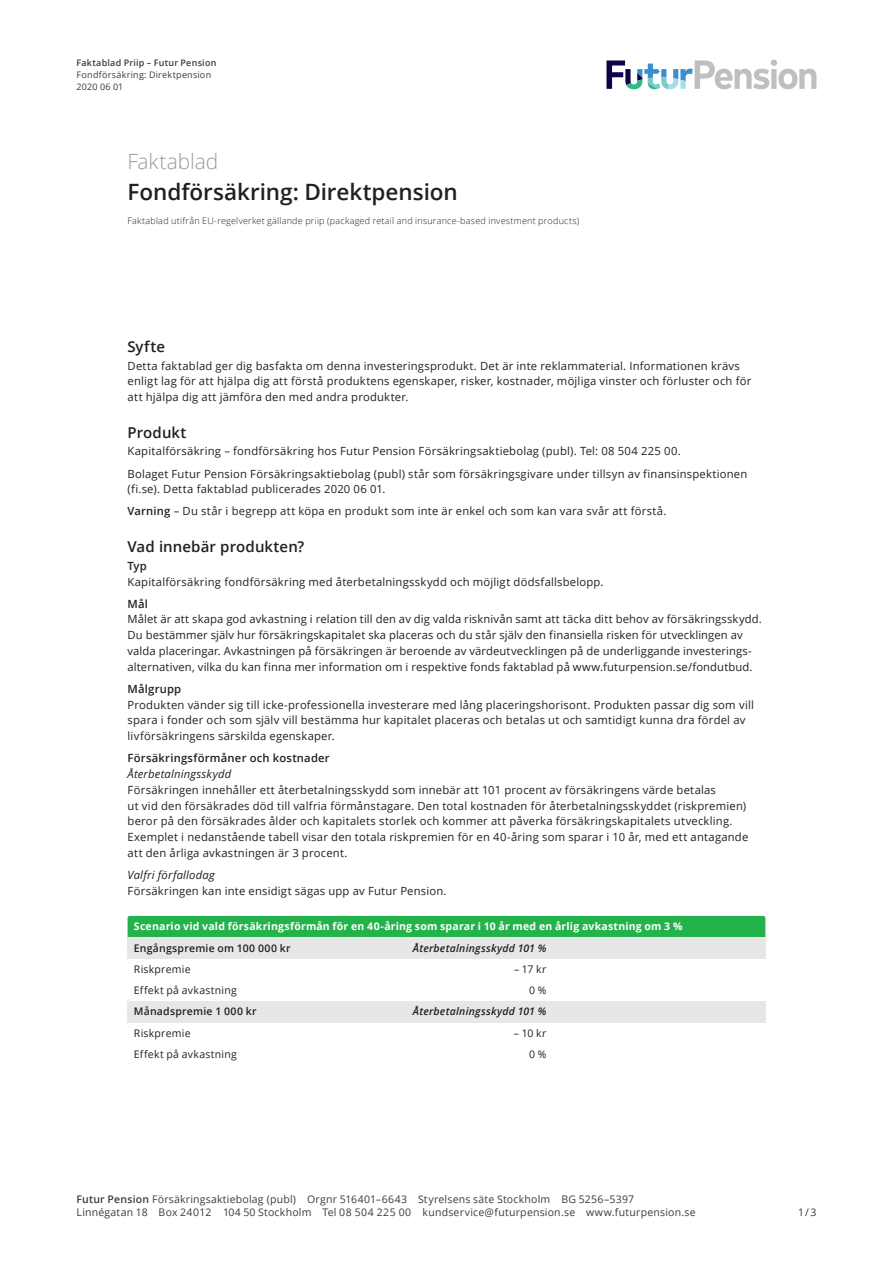
<style>
.page{position:relative;width:893px;height:1263px;background:#fff}
.page>*{position:absolute;margin:0;border:0;box-sizing:border-box;transform-origin:0 0}
.Priip_Titel_Framsida{font:600 22.5px "Open Sans";color:#231f20}
.Priip_Överrubrik_til{font:300 21px "Open Sans";letter-spacing:-.005em;color:#959c9f}
.Priip_Mellanrubrik{font:600 15px "Open Sans";letter-spacing:.005em;color:#231f20}
.Priip_Brödtext{font:11.25px/15.8px "Open Sans";letter-spacing:.015em;color:#231f20}
.Priip_Överrubrik{font:600 11.25px "Open Sans";letter-spacing:.02em;color:#231f20}
.t1{font:10.5px/13.5px "Open Sans";letter-spacing:.02em;color:#383d3d}
.FUT_Tabell_Topp_Cell{font:700 10.5px "Open Sans";letter-spacing:.02em;color:#fff}
.FUT_Tabell_Vit_Cell{font:10.5px "Open Sans";letter-spacing:.02em;color:#231f20}
.FUT_Tabell_Grå_Ljusa{font:italic 600 10.5px "Open Sans";letter-spacing:.02em;color:#231f20}
.FUT_Tabell_Grå_Ljusa-2{font:600 10.5px "Open Sans";letter-spacing:.02em;color:#231f20}
.t2{font:300 9px "Open Sans";letter-spacing:.025em;color:#231f20}
.t3{font:9px/12px "Open Sans";letter-spacing:.025em;color:#383d3d}
.t4{font:600 9px "Open Sans";letter-spacing:.025em;color:#383d3d}
.s1{font-weight:600}
.s2{font-style:italic}
</style>
<div class="page">
<svg style="left:606px;top:60px;width:210px;height:29px"></svg>
<div style="left:128px;top:916px;width:637px;height:21px;background:#23b24b"></div>
<div style="left:128px;top:937px;width:212px;height:21px;background:#e6e7e7"></div>
<div style="left:340px;top:937px;width:213px;height:21px;background:#e6e7e7"></div>
<div style="left:553px;top:937px;width:212px;height:21px;background:#e6e7e7"></div>
<div style="left:128px;top:1001px;width:212px;height:21px;background:#e6e7e7"></div>
<div style="left:340px;top:1001px;width:213px;height:21px;background:#e6e7e7"></div>
<div style="left:553px;top:1001px;width:212px;height:21px;background:#e6e7e7"></div>
<p class="t4" style="left:77px;top:57px;width:141px">Faktablad Priip – Futur Pension</p>
<p class="t3" style="left:77px;top:69px;width:136px">Fondförsäkring: Direktpension<br>2020 06 01</p>
<p class="Priip_Överrubrik_til" style="left:128px;top:147px;width:92px">Faktablad</p>
<p class="Priip_Titel_Framsida" style="left:128px;top:176px;width:332px">Fondförsäkring: Direktpension</p>
<p class="t2" style="left:128px;top:215px;width:453px">Faktablad utifrån EU-regelverket gällande priip (packaged retail and insurance-based investment products)</p>
<p class="Priip_Mellanrubrik" style="left:128px;top:336px;width:39px">Syfte</p>
<p class="Priip_Brödtext" style="left:128px;top:357px;width:625px">Detta faktablad ger dig basfakta om denna investeringsprodukt. Det är inte reklammaterial. Informationen krävs enligt lag för att hjälpa dig att förstå produktens egenskaper, risker, kostnader, möjliga vinster och förluster och för att hjälpa dig att jämföra den med andra produkter.</p>
<p class="Priip_Mellanrubrik" style="left:128px;top:422px;width:60px">Produkt</p>
<p class="Priip_Brödtext" style="left:128px;top:443px;width:555px">Kapitalförsäkring – fondförsäkring hos Futur Pension Försäkringsaktiebolag (publ). Tel: 08 504 225 00.</p>
<p class="Priip_Brödtext" style="left:128px;top:465px;width:621px">Bolaget Futur Pension Försäkringsaktiebolag (publ) står som försäkringsgivare under tillsyn av finansinspektionen (fi.se). Detta faktablad publicerades 2020 06 01.</p>
<p class="Priip_Brödtext" style="left:128px;top:503px;width:540px"><span class="s1">Varning</span> – Du står i begrepp att köpa en produkt som inte är enkel och som kan vara svår att förstå.</p>
<p class="Priip_Mellanrubrik" style="left:128px;top:536px;width:178px">Vad innebär produkten?</p>
<p class="Priip_Överrubrik" style="left:128px;top:558px;width:21px">Typ</p>
<p class="Priip_Brödtext" style="left:128px;top:573px;width:477px">Kapitalförsäkring fondförsäkring med återbetalningsskydd och möjligt dödsfallsbelopp.</p>
<p class="Priip_Överrubrik" style="left:128px;top:596px;width:22px">Mål</p>
<p class="Priip_Brödtext" style="left:128px;top:611px;width:636px">Målet är att skapa god avkastning i relation till den av dig valda risknivån samt att täcka ditt behov av försäkringsskydd.<br>Du bestämmer själv hur försäkringskapitalet ska placeras och du står själv den finansiella risken för utvecklingen av valda placeringar. Avkastningen på försäkringen är beroende av värdeutvecklingen på de underliggande investerings&shy;alternativen, vilka du kan finna mer information om i respektive fonds faktablad på www.futurpension.se/fondutbud.</p>
<p class="Priip_Överrubrik" style="left:128px;top:681px;width:55px">Målgrupp</p>
<p class="Priip_Brödtext" style="left:128px;top:696px;width:628px">Produkten vänder sig till icke-professionella investerare med lång placeringshorisont. Produkten passar dig som vill spara i fonder och som själv vill bestämma hur kapitalet placeras och betalas ut och samtidigt kunna dra fördel av livförsäkringens särskilda egenskaper.</p>
<p class="Priip_Överrubrik" style="left:128px;top:750px;width:204px">Försäkringsförmåner och kostnader</p>
<p class="Priip_Brödtext" style="left:128px;top:766px;width:622px"><span class="s2">Återbetalningsskydd<br></span>Försäkringen innehåller ett återbetalningsskydd som innebär att 101 procent av försäkringens värde betalas<br>ut vid den försäkrades död till valfria förmånstagare. Den total kostnaden för återbetalningsskyddet (riskpremien) beror på den försäkrades ålder och kapitalets storlek och kommer att påverka försäkringskapitalets utveckling.<br>Exemplet i nedanstående tabell visar den totala riskpremien för en 40-åring som sparar i 10 år, med ett antagande att den årliga avkastningen är 3 procent.</p>
<p class="Priip_Brödtext" style="left:128px;top:867px;width:320px"><span class="s2">Valfri förfallodag<br></span>Försäkringen kan inte ensidigt sägas upp av Futur Pension.</p>
<p class="FUT_Tabell_Topp_Cell" style="left:134px;top:919px;width:550px">Scenario vid vald försäkringsförmån för en 40-åring som sparar i 10 år med en årlig avkastning om 3 %</p>
<p class="FUT_Tabell_Grå_Ljusa-2" style="left:134px;top:940px;width:158px">Engångspremie om 100 000 kr</p>
<p class="FUT_Tabell_Grå_Ljusa" style="left:413px;top:940px;width:135px">Återbetalningsskydd 101 %</p>
<p class="FUT_Tabell_Vit_Cell" style="left:134px;top:962px;width:58px">Riskpremie</p>
<p class="FUT_Tabell_Vit_Cell" style="left:514px;top:962px;width:34px">– 17 kr</p>
<p class="FUT_Tabell_Vit_Cell" style="left:134px;top:983px;width:104px">Effekt på avkastning</p>
<p class="FUT_Tabell_Vit_Cell" style="left:529px;top:983px;width:19px">0 %</p>
<p class="FUT_Tabell_Grå_Ljusa-2" style="left:134px;top:1004px;width:124px">Månadspremie 1 000 kr</p>
<p class="FUT_Tabell_Grå_Ljusa" style="left:413px;top:1004px;width:135px">Återbetalningsskydd 101 %</p>
<p class="FUT_Tabell_Vit_Cell" style="left:134px;top:1026px;width:58px">Riskpremie</p>
<p class="FUT_Tabell_Vit_Cell" style="left:514px;top:1026px;width:34px">– 10 kr</p>
<p class="FUT_Tabell_Vit_Cell" style="left:134px;top:1047px;width:104px">Effekt på avkastning</p>
<p class="FUT_Tabell_Vit_Cell" style="left:529px;top:1047px;width:19px">0 %</p>
<p class="t1" style="left:77px;top:1192px;width:621px"><span class="s1">Futur Pension</span> Försäkringsaktiebolag (publ) Orgnr 516401–6643 Styrelsens säte Stockholm BG 5256–5397<br>Linnégatan 18 Box 24012 104 50 Stockholm Tel 08 504 225 00 kundservice@futurpension.se www.futurpension.se</p>
<p class="t1" style="left:798px;top:1205px;width:20px">1/3</p>
</div>
